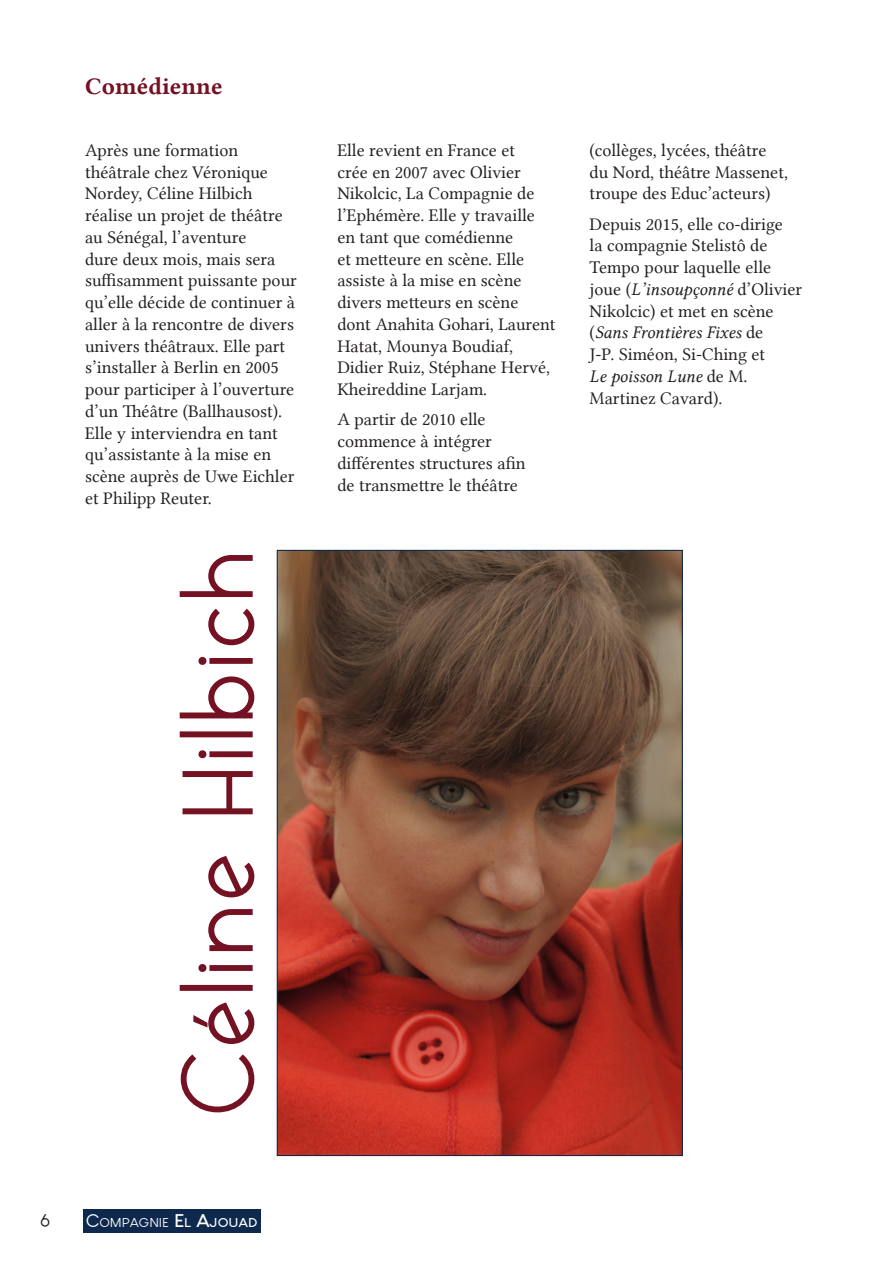
<style>
.page{position:relative;width:893px;height:1263px;background:#fff}
.page>*{position:absolute;margin:0;border:0;box-sizing:border-box;transform-origin:0 0}
.t1{font:700 104.4px "Colombia";color:#741122}
.t2{font:24px "Lin Libertine B";color:#741122}
.t3{font:18px/21.8px "Lin Libertine";color:#231f20}
.t4{font:18px "Louis George Cafe";color:#231f20}
.t5{font:12.6px "Louis George Cafe";color:#fff;scale:1.1 1}
.s1{font-family:"Lin Libertine I"}
.s2{font-size:18px}
.s3{font-weight:700;font-size:18px}
.s4{font-weight:700}
</style>
<div class="page">
<div style="left:83px;top:1209px;width:177px;height:23px;background:#0e294d"></div>
<img style="left:279px;top:552px;width:402px;height:602px">
<p class="t2" style="left:85px;top:69px;width:139px">Comédienne</p>
<p class="t3" style="left:85px;top:139px;width:213px">Après une formation théâtrale chez Véronique<br>Nordey, Céline Hilbich réalise un projet de théâtre au Sénégal, l’aventure<br>dure deux mois, mais sera suffisamment puissante pour qu’elle décide de continuer à aller à la rencontre de divers univers théâtraux. Elle part s’installer à Berlin en 2005 pour participer à l’ouverture d’un Théâtre (Ballhausost).<br>Elle y interviendra en tant qu’assistante à la mise en scène auprès de Uwe Eichler et Philipp Reuter.</p>
<p class="t3" style="left:337px;top:139px;width:220px">Elle revient en France et<br>crée en 2007 avec Olivier<br>Nikolcic, La Compagnie de l’Ephémère. Elle y travaille en tant que comédienne<br>et metteure en scène. Elle assiste à la mise en scène divers metteurs en scène dont Anahita Gohari, Laurent<br>Hatat, Mounya Boudiaf,<br>Didier Ruiz, Stéphane Hervé,<br>Kheireddine Larjam.</p>
<p class="t3" style="left:337px;top:409px;width:190px">A partir de 2010 elle commence à intégrer différentes structures afin de transmettre le théâtre</p>
<p class="t1" style="left:163px;top:1117px;width:570px;rotate:-90deg">Céline Hilbich</p>
<p class="t3" style="left:590px;top:139px;width:200px">(collèges, lycées, théâtre du Nord, théâtre Massenet, troupe des Educ’acteurs)</p>
<p class="t3" style="left:590px;top:213px;width:214px">Depuis 2015, elle co-dirige<br>la compagnie Stelistô de<br>Tempo pour laquelle elle joue (<span class="s1">L’insoupçonné</span> d’Olivier<br>Nikolcic) et met en scène (<span class="s1">Sans Frontières Fixes</span> de<br>J-P. Siméon, Si-Ching et<br><span class="s1">Le poisson Lune</span> de M.<br>Martinez Cavard).</p>
<p class="t4" style="left:40px;top:1209px;width:12px">6</p>
<p class="t5" style="left:86px;top:1215px;width:158px"><span class="s2">C</span>OMPAGNIE <span class="s3">E</span><span class="s4">L</span> <span class="s3">A</span><span class="s4">JOUAD</span></p>
</div>
